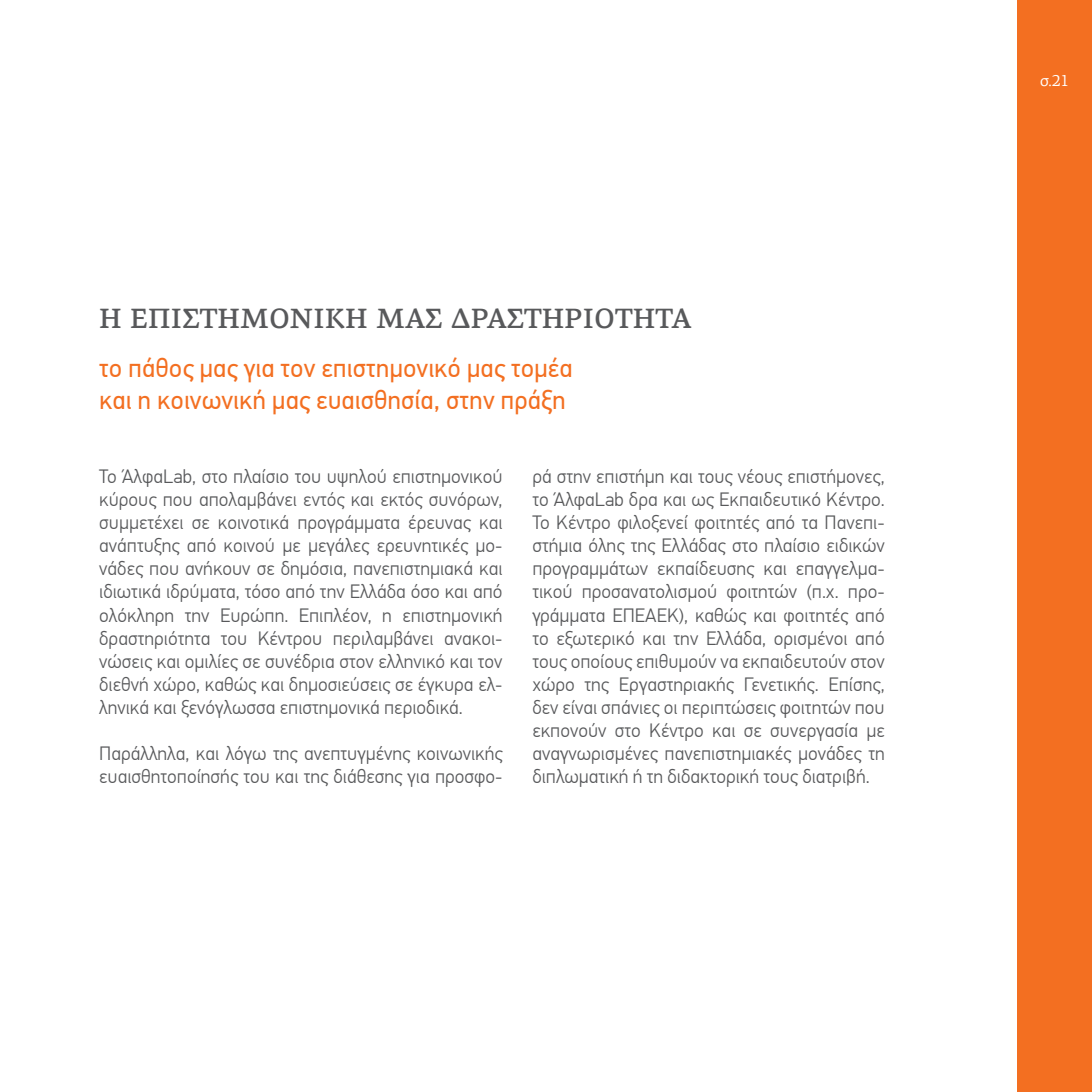
<style>
.page{position:relative;width:1092px;height:1092px;background:#fff}
.page>*{position:absolute;margin:0;border:0;box-sizing:border-box;transform-origin:0 0}
.t1{font:500 28px "PF Agora Serif Pro";color:#58595b}
.t2{font:26.25px/31.5px "PF Din Text Pro";color:#f36f21}
.t3{font:300 19.25px/23.1px "PF Din Text Pro";color:#58595b;text-align:justify}
.t4{font:15.75px "PF Agora Serif Pro";color:#fff}
</style>
<div class="page">
<div style="left:1017px;top:0;width:74px;height:1091px;background:#f36f21"></div>
<h1 class="t1" style="left:99px;top:301px;width:593px">η επιστημονική μας δραστηριότητα</h1>
<h2 class="t2" style="left:99px;top:353px;width:475px">το πάθος μας για τον επιστημονικό μας τομέα και η κοινωνική μας ευαισθησία, στην πράξη</h2>
<p class="t3" style="left:99px;top:465px;width:405px">Το ΆλφαLab, στο πλαίσιο του υψηλού επιστημονικού κύρους που απολαμβάνει εντός και εκτός συνόρων, συμμετέχει σε κοινοτικά προγράμματα έρευνας και ανάπτυξης από κοινού με μεγάλες ερευνητικές μο&shy;νάδες που ανήκουν σε δημόσια, πανεπιστημιακά και ιδιωτικά ιδρύματα, τόσο από την Ελλάδα όσο και από ολόκληρη την Ευρώπη. Επιπλέον, η επιστημονική δραστηριότητα του Κέντρου περιλαμβάνει ανακοι&shy;νώσεις και ομιλίες σε συνέδρια στον ελληνικό και τον διεθνή χώρο, καθώς και δημοσιεύσεις σε έγκυρα ελ&shy;ληνικά και ξενόγλωσσα επιστημονικά περιοδικά.</p>
<p class="t3" style="left:99px;top:742px;width:405px">Παράλληλα, και λόγω της ανεπτυγμένης κοινωνικής ευαισθητοποίησής του και της διάθεσης για προσφο-</p>
<p class="t3" style="left:532px;top:465px;width:354px">ρά στην επιστήμη και τους νέους επιστήμονες, το ΆλφαLab δρα και ως Εκπαιδευτικό Κέντρο.<br>Το Κέντρο φιλοξενεί φοιτητές από τα Πανεπι&shy;στήμια όλης της Ελλάδας στο πλαίσιο ειδικών προγραμμάτων εκπαίδευσης και επαγγελμα&shy;τικού προσανατολισμού φοιτητών (π.χ. προ&shy;γράμματα ΕΠΕΑΕΚ), καθώς και φοιτητές από το εξωτερικό και την Ελλάδα, ορισμένοι από τους οποίους επιθυμούν να εκπαιδευτούν στον χώρο της Εργαστηριακής Γενετικής. Επίσης, δεν είναι σπάνιες οι περιπτώσεις φοιτητών που εκπονούν στο Κέντρο και σε συνεργασία με αναγνωρισμένες πανεπιστημιακές μονάδες τη διπλωματική ή τη διδακτορική τους διατριβή.</p>
<p class="t4" style="left:1039px;top:71px;width:31px">σ.21</p>
</div>
